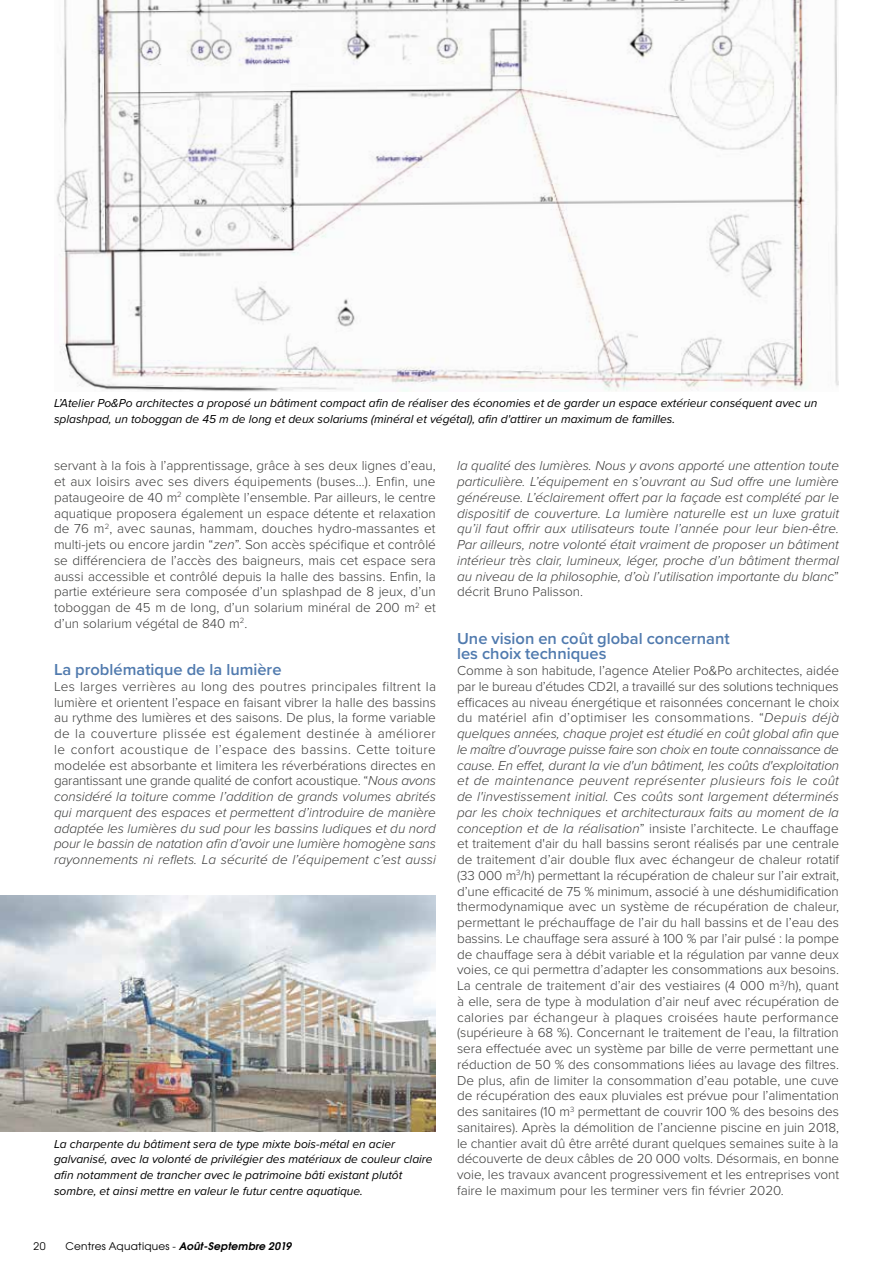
<style>
.page{position:relative;width:893px;height:1263px;background:#fff}
.page>*{position:absolute;margin:0;border:0;box-sizing:border-box;transform-origin:0 0}
.t1{font:600 16.5px/15.8px "Proxima Nova";color:#507aae}
.t2{font:300 13.5px/15.8px "Proxima Nova";color:#3a3a39;text-align:justify}
.t3{font:italic 300 13.5px/15.8px "Proxima Nova";letter-spacing:-.005em;color:#3a3a39;text-align:justify}
.t4{font:italic 12px/15.8px "Proxima Nova";color:#000}
.t5{font:10.5px "Te X Gyre Adventor";letter-spacing:.025em;color:#000}
.s1{font-style:italic}
.s2{font-weight:700;font-style:italic}
.s3{font-style:normal}
</style>
<div class="page">
<img style="left:0;top:895px;width:436px;height:237px">
<img style="left:56px;top:0;width:783px;height:391px">
<p class="t4" style="left:54px;top:395px;width:765px">L’Atelier Po&amp;Po architectes a proposé un bâtiment compact afin de réaliser des économies et de garder un espace extérieur conséquent avec un splashpad, un toboggan de 45 m de long et deux solariums (minéral et végétal), afin d'attirer un maximum de familles.</p>
<p class="t2" style="left:54px;top:457px;width:383px">servant à la fois à l’apprentissage, grâce à ses deux lignes d’eau, et aux loisirs avec ses divers équipements (buses…). Enfin, une pataugeoire de 40 m<sup>2</sup> complète l’ensemble. Par ailleurs, le centre aquatique proposera également un espace détente et relaxation de 76 m<sup>2</sup>, avec saunas, hammam, douches hydro-massantes et multi-jets ou encore jardin “<span class="s1">zen</span>”. Son accès spécifique et contrôlé se différenciera de l’accès des baigneurs, mais cet espace sera aussi accessible et contrôlé depuis la halle des bassins. Enfin, la partie extérieure sera composée d’un splashpad de 8 jeux, d’un toboggan de 45 m de long, d’un solarium minéral de 200 m<sup>2</sup> et d’un solarium végétal de 840 m<sup>2</sup>.</p>
<p class="t1" style="left:54px;top:661px;width:229px">La problématique de la lumière</p>
<p class="t2" style="left:54px;top:678px;width:384px">Les larges verrières au long des poutres principales filtrent la lumière et orientent l’espace en faisant vibrer la halle des bassins au rythme des lumières et des saisons. De plus, la forme variable de la couverture plissée est également destinée à améliorer le confort acoustique de l’espace des bassins. Cette toiture modelée est absorbante et limitera les réverbérations directes en garantissant une grande qualité de confort acoustique. “<span class="s1">Nous avons considéré la toiture comme l’addition de grands volumes abrités qui marquent des espaces et permettent d’introduire de manière adaptée les lumières du sud pour les bassins ludiques et du nord pour le bassin de natation afin d’avoir une lumière homogène sans rayonnements ni reflets. La sécurité de l’équipement c’est aussi</span></p>
<p class="t4" style="left:54px;top:1135px;width:380px">La charpente du bâtiment sera de type mixte bois-métal en acier galvanisé, avec la volonté de privilégier des matériaux de couleur claire afin notamment de trancher avec le patrimoine bâti existant plutôt sombre, et ainsi mettre en valeur le futur centre aquatique.</p>
<p class="t5" style="left:34px;top:1238px;width:260px">20 Centres Aquatiques - <span class="s2">Août-Septembre 2019</span></p>
<p class="t3" style="left:457px;top:457px;width:383px">la qualité des lumières. Nous y avons apporté une attention toute particulière. L’équipement en s’ouvrant au Sud offre une lumière généreuse. L’éclairement offert par la façade est complété par le dispositif de couverture. La lumière naturelle est un luxe gratuit qu’il faut offrir aux utilisateurs toute l’année pour leur bien-être.<br>Par ailleurs, notre volonté était vraiment de proposer un bâtiment intérieur très clair, lumineux, léger, proche d’un bâtiment thermal au niveau de la philosophie, d’où l’utilisation importante du blanc<span class="s3">” décrit Bruno Palisson.</span></p>
<p class="t1" style="left:457px;top:630px;width:274px">Une vision en coût global concernant les choix techniques</p>
<p class="t2" style="left:457px;top:662px;width:384px">Comme à son habitude, l’agence Atelier Po&amp;Po architectes, aidée par le bureau d’études CD2I, a travaillé sur des solutions techniques efficaces au niveau énergétique et raisonnées concernant le choix du matériel afin d’optimiser les consommations. “<span class="s1">Depuis déjà quelques années, chaque projet est étudié en coût global afin que le maître d’ouvrage puisse faire son choix en toute connaissance de cause. En effet, durant la vie d'un bâtiment, les coûts d'exploitation et de maintenance peuvent représenter plusieurs fois le coût de l'investissement initial. Ces coûts sont largement déterminés par les choix techniques et architecturaux faits au moment de la conception et de la réalisation</span>” insiste l’architecte. Le chauffage et traitement d'air du hall bassins seront réalisés par une centrale de traitement d’air double flux avec échangeur de chaleur rotatif (33 000 m<sup>3</sup>/h) permettant la récupération de chaleur sur l’air extrait, d’une efficacité de 75 % minimum, associé à une déshumidification thermodynamique avec un système de récupération de chaleur, permettant le préchauffage de l’air du hall bassins et de l’eau des bassins. Le chauffage sera assuré à 100 % par l’air pulsé : la pompe de chauffage sera à débit variable et la régulation par vanne deux voies, ce qui permettra d’adapter les consommations aux besoins.<br>La centrale de traitement d’air des vestiaires (4 000 m<sup>3</sup>/h), quant à elle, sera de type à modulation d’air neuf avec récupération de calories par échangeur à plaques croisées haute performance (supérieure à 68 %). Concernant le traitement de l’eau, la filtration sera effectuée avec un système par bille de verre permettant une réduction de 50 % des consommations liées au lavage des filtres.<br>De plus, afin de limiter la consommation d’eau potable, une cuve de récupération des eaux pluviales est prévue pour l’alimentation des sanitaires (10 m<sup>3</sup> permettant de couvrir 100 % des besoins des sanitaires). Après la démolition de l’ancienne piscine en juin 2018, le chantier avait dû être arrêté durant quelques semaines suite à la découverte de deux câbles de 20 000 volts. Désormais, en bonne voie, les travaux avancent progressivement et les entreprises vont faire le maximum pour les terminer vers fin février 2020.</p>
</div>
